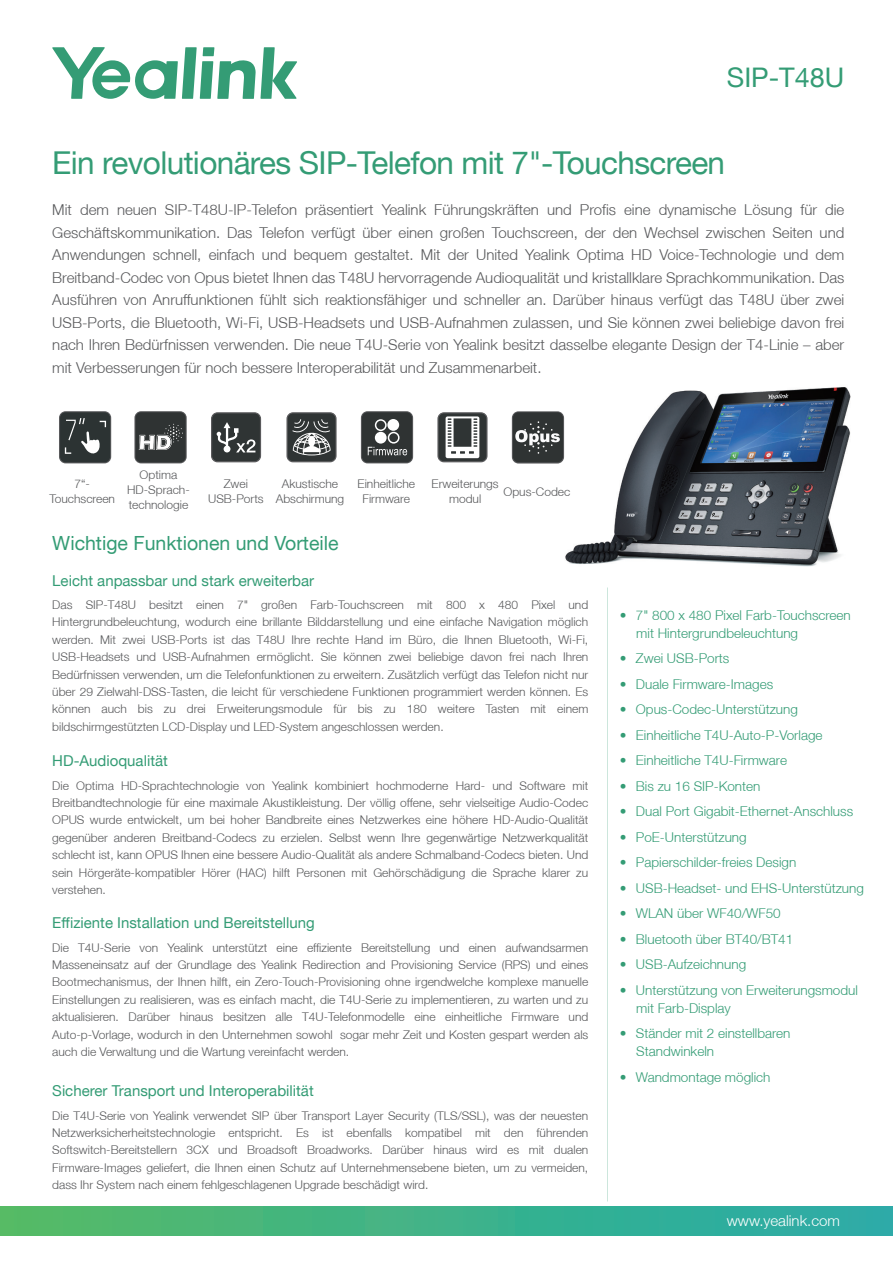
<style>
.page{position:relative;width:893px;height:1263px;background:#fff}
.page>*{position:absolute;margin:0;border:0;box-sizing:border-box;transform-origin:0 0}
.t1{font:31.5px "Helvetica Neue LT";letter-spacing:-.02em;color:#349c75}
.t2{font:27px "Helvetica Neue LT";color:#349c75}
.t3{font:19.5px "Helvetica Neue LT";color:#349c75}
.t4{font:300 15px/22.5px "Helvetica Neue LT";color:#57585a;text-align:justify}
.t5{font:15px "Helvetica Neue LT";color:#349c75}
.t6{font:300 15px "Helvetica Neue LT";color:#fff}
.t7{font:300 13.5px/18px "Helvetica Neue LT";color:#349c75}
.t8{font:300 12px/17.4px "Helvetica Neue LT";color:#57585a;text-align:center}
</style>
<div class="page">
<svg style="left:52px;top:47px;width:245px;height:52px"></svg>
<div style="left:0;top:1206px;width:893px;height:29px;background:linear-gradient(to right,#5b6,#27abab)"></div>
<img style="left:554px;top:387px;width:297px;height:180px">
<div style="left:59px;top:411px;width:52px;height:52px;border:2px solid #595a5c;border-radius:6px"></div>
<div style="left:60px;top:412px;width:50px;height:50px;background:#2c3333;border-radius:6px"></div>
<svg style="left:65px;top:418px;width:41px;height:36px"></svg>
<div style="left:134px;top:411px;width:53px;height:52px;border:2px solid #57585a;border-radius:6px"></div>
<div style="left:136px;top:412px;width:50px;height:50px;background:#2f3333;border-radius:6px"></div>
<svg style="left:139px;top:424px;width:44px;height:26px"></svg>
<div style="left:512px;top:411px;width:52px;height:52px;border:2px solid #57585a;border-radius:6px"></div>
<div style="left:513px;top:412px;width:50px;height:50px;background:#2f3333;border-radius:6px"></div>
<svg style="left:515px;top:421px;width:45px;height:33px"></svg>
<div style="left:361px;top:411px;width:52px;height:52px;border:2px solid #57585a;border-radius:6px"></div>
<div style="left:362px;top:412px;width:50px;height:50px;background:#2f3333;border-radius:6px"></div>
<svg style="left:368px;top:447px;width:39px;height:8px"></svg>
<div style="left:387px;top:419px;width:12px;height:12px;background:#fff;border-radius:50%"></div>
<div style="left:375px;top:419px;width:12px;height:12px;border:2px solid #fff;border-radius:50%"></div>
<div style="left:388px;top:432px;width:12px;height:12px;border:2px solid #fff;border-radius:50%"></div>
<div style="left:375px;top:432px;width:12px;height:12px;background:#fff;border-radius:50%"></div>
<svg style="left:211px;top:412px;width:50px;height:50px;background:#4d5151"></svg>
<svg style="left:286px;top:412px;width:51px;height:50px;background:#5f6363"></svg>
<svg style="left:437px;top:412px;width:50px;height:50px"></svg>
<h2 class="t2" style="left:727px;top:61px;width:119px">SIP-T48U</h2>
<h1 class="t1" style="left:52px;top:144px;width:674px">Ein revolutionäres SIP-Telefon mit 7"-Touchscreen</h1>
<p class="t4" style="left:52px;top:198px;width:794px">Mit dem neuen SIP-T48U-IP-Telefon präsentiert Yealink Führungskräften und Profis eine dynamische Lösung für die Geschäftskommunikation. Das Telefon verfügt über einen großen Touchscreen, der den Wechsel zwischen Seiten und Anwendungen schnell, einfach und bequem gestaltet. Mit der United Yealink Optima HD Voice-Technologie und dem Breitband-Codec von Opus bietet Ihnen das T48U hervorragende Audioqualität und kristallklare Sprachkommunikation. Das Ausführen von Anruffunktionen fühlt sich reaktionsfähiger und schneller an. Darüber hinaus verfügt das T48U über zwei USB-Ports, die Bluetooth, Wi-Fi, USB-Headsets und USB-Aufnahmen zulassen, und Sie können zwei beliebige davon frei nach Ihren Bedürfnissen verwenden. Die neue T4U-Serie von Yealink besitzt dasselbe elegante Design der T4-Linie – aber mit Verbesserungen für noch bessere Interoperabilität und Zusammenarbeit.</p>
<p class="t8" style="left:49px;top:476px;width:67px;line-height:15px">7“-<br>Touchscreen</p>
<p class="t8" style="left:127px;top:467px;width:64px;line-height:15px">Optima<br>HD-Sprach&shy;technologie</p>
<p class="t8" style="left:208px;top:476px;width:57px;line-height:15px">Zwei<br>USB-Ports</p>
<p class="t8" style="left:358px;top:476px;width:59px;line-height:15px">Einheitliche<br>Firmware</p>
<p class="t8" style="left:276px;top:476px;width:70px;line-height:15px">Akustische<br>Abschirmung</p>
<p class="t8" style="left:432px;top:476px;width:69px;line-height:15px">Erweiterungs modul</p>
<p class="t8" style="left:503px;top:482px;width:68px">Opus-Codec</p>
<h3 class="t3" style="left:52px;top:531px;width:288px">Wichtige Funktionen und Vorteile</h3>
<p class="t5" style="left:52px;top:571px;width:263px">Leicht anpassbar und stark erweiterbar</p>
<p class="t8" style="left:52px;top:596px;width:538px;text-align:justify">Das SIP-T48U besitzt einen 7" großen Farb-Touchscreen mit 800 x 480 Pixel und Hintergrundbeleuchtung, wodurch eine brillante Bilddarstellung und eine einfache Navigation möglich werden. Mit zwei USB-Ports ist das T48U Ihre rechte Hand im Büro, die Ihnen Bluetooth, Wi-Fi, USB-Headsets und USB-Aufnahmen ermöglicht. Sie können zwei beliebige davon frei nach Ihren Bedürfnissen verwenden, um die Telefonfunktionen zu erweitern. Zusätzlich verfügt das Telefon nicht nur über 29 Zielwahl-DSS-Tasten, die leicht für verschiedene Funktionen programmiert werden können. Es können auch bis zu drei Erweiterungsmodule für bis zu 180 weitere Tasten mit einem bildschirmgestützten LCD-Display und LED-System angeschlossen werden.</p>
<p class="t5" style="left:52px;top:752px;width:117px">HD-Audioqualität</p>
<p class="t8" style="left:52px;top:776px;width:538px;text-align:justify">Die Optima HD-Sprachtechnologie von Yealink kombiniert hochmoderne Hard- und Software mit Breitbandtechnologie für eine maximale Akustikleistung. Der völlig offene, sehr vielseitige Audio-Codec OPUS wurde entwickelt, um bei hoher Bandbreite eines Netzwerkes eine höhere HD-Audio-Qualität gegenüber anderen Breitband-Codecs zu erzielen. Selbst wenn Ihre gegenwärtige Netzwerkqualität schlecht ist, kann OPUS Ihnen eine bessere Audio-Qualität als andere Schmalband-Codecs bieten. Und sein Hörgeräte-kompatibler Hörer (HAC) hilft Personen mit Gehörschädigung die Sprache klarer zu verstehen.</p>
<p class="t5" style="left:52px;top:914px;width:264px">Effiziente Installation und Bereitstellung</p>
<p class="t8" style="left:52px;top:938px;width:538px;text-align:justify">Die T4U-Serie von Yealink unterstützt eine effiziente Bereitstellung und einen aufwandsarmen Masseneinsatz auf der Grundlage des Yealink Redirection and Provisioning Service (RPS) und eines Bootmechanismus, der Ihnen hilft, ein Zero-Touch-Provisioning ohne irgendwelche komplexe manuelle Einstellungen zu realisieren, was es einfach macht, die T4U-Serie zu implementieren, zu warten und zu aktualisieren. Darüber hinaus besitzen alle T4U-Telefonmodelle eine einheitliche Firmware und Auto-p-Vorlage, wodurch in den Unternehmen sowohl sogar mehr Zeit und Kosten gespart werden als auch die Verwaltung und die Wartung vereinfacht werden.</p>
<p class="t5" style="left:52px;top:1082px;width:263px">Sicherer Transport und Interoperabilität</p>
<p class="t8" style="left:52px;top:1106px;width:538px;text-align:justify">Die T4U-Serie von Yealink verwendet SIP über Transport Layer Security (TLS/SSL), was der neuesten Netzwerksicherheitstechnologie entspricht. Es ist ebenfalls kompatibel mit den führenden Softswitch-Bereitstellern 3CX und Broadsoft Broadworks. Darüber hinaus wird es mit dualen Firmware-Images geliefert, die Ihnen einen Schutz auf Unternehmensebene bieten, um zu vermeiden, dass Ihr System nach einem fehlgeschlagenen Upgrade beschädigt wird.</p>
<p class="t7" style="left:636px;top:605px;width:216px;text-indent:-16px">• 7" 800 x 480 Pixel Farb-Touchscreen mit Hintergrundbeleuchtung</p>
<p class="t7" style="left:620px;top:649px;width:111px">• Zwei USB-Ports</p>
<p class="t7" style="left:620px;top:674px;width:155px">• Duale Firmware-Images</p>
<p class="t7" style="left:620px;top:700px;width:180px">• Opus-Codec-Unterstützung</p>
<p class="t7" style="left:620px;top:725px;width:204px">• Einheitliche T4U-Auto-P-Vorlage</p>
<p class="t7" style="left:620px;top:751px;width:169px">• Einheitliche T4U-Firmware</p>
<p class="t7" style="left:620px;top:776px;width:142px">• Bis zu 16 SIP-Konten</p>
<p class="t7" style="left:620px;top:802px;width:235px">• Dual Port Gigabit-Ethernet-Anschluss</p>
<p class="t7" style="left:620px;top:827px;width:128px">• PoE-Unterstützung</p>
<p class="t7" style="left:620px;top:853px;width:178px">• Papierschilder-freies Design</p>
<p class="t7" style="left:620px;top:878px;width:246px">• USB-Headset- und EHS-Unterstützung</p>
<p class="t7" style="left:620px;top:904px;width:162px">• WLAN über WF40/WF50</p>
<p class="t7" style="left:620px;top:929px;width:175px">• Bluetooth über BT40/BT41</p>
<p class="t7" style="left:620px;top:955px;width:128px">• USB-Aufzeichnung</p>
<p class="t7" style="left:636px;top:980px;width:223px;text-indent:-16px">• Unterstützung von Erweiterungsmodul mit Farb-Display</p>
<p class="t7" style="left:636px;top:1024px;width:156px;text-indent:-16px">• Ständer mit 2 einstellbaren<br>Standwinkeln</p>
<p class="t7" style="left:620px;top:1067px;width:152px">• Wandmontage möglich</p>
<p class="t6" style="left:727px;top:1212px;width:115px">www.yealink.com</p>
</div>
